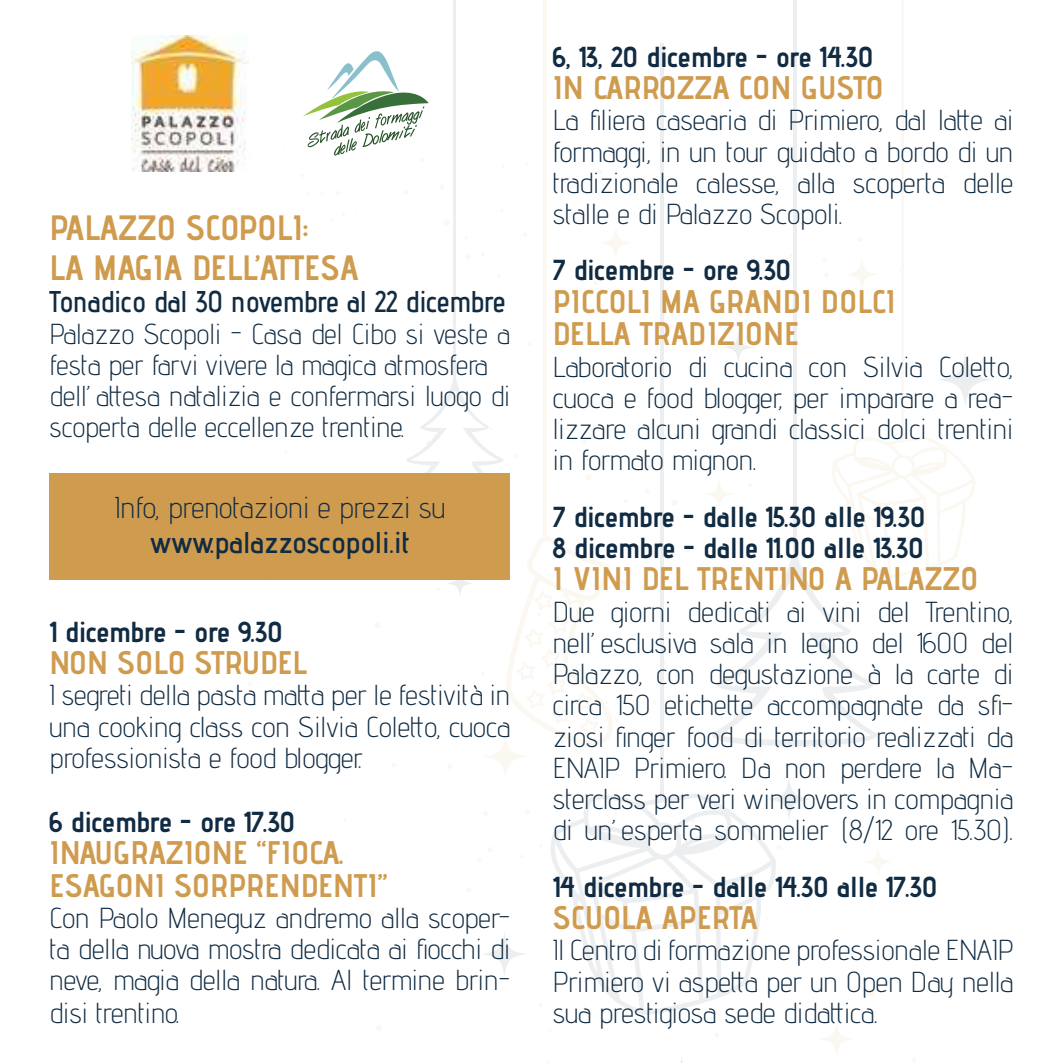
<style>
.page{position:relative;width:1063px;height:1063px;background:#fff}
.page>*{position:absolute;margin:0;border:0;box-sizing:border-box;transform-origin:0 0}
.t1{font:700 35px/40px "Advent Pro";color:#cf9b4e}
.t2{font:700 32.5px/32.5px "Advent Pro";color:#cf9b4e}
.t3{font:600 30px "Advent Pro";color:#102b42;scale:.95 1}
.t4{font:300 30px "Advent Pro";color:#102b42}
.t5{font:600 30px "Advent Pro";color:#102b42}
.t6{font:300 28.75px/31.2px "Advent Pro";color:#102b42;text-align:justify}
.t7{font:700 28.75px/31.2px "Advent Pro";color:#102b42}
</style>
<div class="page">
<svg style="left:789px;top:985px;width:5px;height:5px"></svg>
<svg style="left:777px;top:845px;width:4px;height:4px"></svg>
<div style="left:867px;top:989px;width:7px;height:7px;background:#fbf7f1;border-radius:50%"></div>
<svg style="left:488px;top:847px;width:5px;height:5px"></svg>
<div style="left:375px;top:712px;width:7px;height:7px;background:#fbf7f1;border-radius:50%"></div>
<svg style="left:608px;top:400px;width:5px;height:6px"></svg>
<div style="left:671px;top:499px;width:7px;height:7px;background:#fbf7f1;border-radius:50%"></div>
<svg style="left:586px;top:474px;width:5px;height:6px"></svg>
<svg style="left:470px;top:327px;width:5px;height:5px"></svg>
<svg style="left:376px;top:1026px;width:6px;height:5px"></svg>
<svg style="left:265px;top:986px;width:5px;height:5px"></svg>
<svg style="left:368px;top:911px;width:5px;height:5px"></svg>
<div style="left:317px;top:756px;width:7px;height:8px;background:#fbf7f1;border-radius:50%"></div>
<svg style="left:375px;top:622px;width:6px;height:6px"></svg>
<div style="left:443px;top:219px;width:7px;height:7px;background:#fbf7f1;border-radius:50%"></div>
<svg style="left:598px;top:169px;width:4px;height:5px"></svg>
<svg style="left:877px;top:186px;width:5px;height:5px"></svg>
<svg style="left:248px;top:682px;width:4px;height:4px"></svg>
<svg style="left:259px;top:837px;width:4px;height:4px"></svg>
<svg style="left:289px;top:923px;width:5px;height:5px"></svg>
<svg style="left:645px;top:489px;width:4px;height:4px"></svg>
<svg style="left:912px;top:1058px;width:4px;height:4px"></svg>
<svg style="left:466px;top:255px;width:4px;height:4px"></svg>
<svg style="left:497px;top:274px;width:4px;height:4px"></svg>
<svg style="left:583px;top:328px;width:4px;height:4px"></svg>
<svg style="left:523px;top:233px;width:4px;height:3px"></svg>
<svg style="left:404px;top:191px;width:4px;height:4px"></svg>
<svg style="left:336px;top:191px;width:4px;height:4px"></svg>
<svg style="left:836px;top:181px;width:4px;height:4px"></svg>
<svg style="left:858px;top:237px;width:4px;height:4px"></svg>
<svg style="left:760px;top:291px;width:4px;height:4px"></svg>
<svg style="left:824px;top:273px;width:4px;height:4px"></svg>
<svg style="left:670px;top:325px;width:4px;height:4px"></svg>
<svg style="left:440px;top:185px;width:4px;height:4px"></svg>
<svg style="left:594px;top:281px;width:4px;height:4px"></svg>
<svg style="left:448px;top:765px;width:4px;height:4px"></svg>
<svg style="left:466px;top:888px;width:5px;height:4px"></svg>
<svg style="left:715px;top:1033px;width:4px;height:4px"></svg>
<svg style="left:477px;top:858px;width:4px;height:4px"></svg>
<svg style="left:525px;top:810px;width:4px;height:5px"></svg>
<svg style="left:392px;top:763px;width:3px;height:4px"></svg>
<svg style="left:483px;top:811px;width:5px;height:5px"></svg>
<svg style="left:439px;top:987px;width:5px;height:4px"></svg>
<svg style="left:503px;top:537px;width:123px;height:208px"></svg>
<hr style="left:543px;top:0;width:4px;height:540px;background:#fbf7f1">
<svg style="left:551px;top:793px;width:225px;height:224px"></svg>
<hr style="left:660px;top:43px;width:4px;height:758px;background:#eceef0">
<hr style="left:902px;top:0;width:2px;height:441px;background:#cf9b4e">
<svg style="left:712px;top:436px;width:263px;height:310px"></svg>
<hr style="left:793px;top:0;width:4px;height:568px;background:#eceef0">
<svg style="left:406px;top:375px;width:97px;height:98px"></svg>
<hr style="left:454px;top:0;width:2px;height:388px;background:#102b42">
<div style="left:483px;top:734px;width:45px;height:45px;background:linear-gradient(to right,#fefdfb,#fefdfc);border-radius:50%"></div>
<div style="left:704px;top:479px;width:30px;height:30px;background:linear-gradient(to right,#fefdfb,#fefdfc);border-radius:50%"></div>
<div style="left:845px;top:258px;width:34px;height:33px;background:linear-gradient(to right,#fefdfb,#fefdfc);border-radius:50%"></div>
<div style="left:864px;top:848px;width:28px;height:28px;background:linear-gradient(to right,#fefdfb,#fefdfc);border-radius:50%"></div>
<svg style="left:819px;top:1022px;width:35px;height:35px"></svg>
<svg style="left:985px;top:691px;width:21px;height:21px"></svg>
<div style="left:600px;top:227px;width:32px;height:32px;background:linear-gradient(to right,#fefdfb,#fefdfc);border-radius:50%"></div>
<svg style="left:938px;top:352px;width:55px;height:55px"></svg>
<svg style="left:482px;top:931px;width:45px;height:46px"></svg>
<svg style="left:446px;top:570px;width:27px;height:27px"></svg>
<svg style="left:723px;top:332px;width:31px;height:31px"></svg>
<svg style="left:767px;top:777px;width:44px;height:44px"></svg>
<img style="left:131px;top:35px;width:118px;height:136px">
<svg style="left:303px;top:51px;width:126px;height:110px"></svg>
<div style="left:50px;top:473px;width:460px;height:106px;background:#cf9b4e"></div>
<p class="t1" style="left:50px;top:208px;width:310px">PALAZZO SCOPOLI:<br>LA MAGIA DELL’ATTESA</p>
<p class="t3" style="left:50px;top:288px;width:481px">Tonadico dal 30 novembre al 22 dicembre</p>
<p class="t6" style="left:50px;top:321px;width:462px;text-align:left">Palazzo Scopoli - Casa del Cibo si veste a festa per farvi vivere la magica atmosfera dell’a琀琀esa natalizia e confermarsi luogo di scoperta delle eccellenze trentine.</p>
<p class="t4" style="left:115px;top:497px;width:332px">Info, prenotazioni e prezzi su</p>
<p class="t5" style="left:150px;top:529px;width:261px">www.palazzoscopoli.it</p>
<p class="t7" style="left:50px;top:617px;width:235px">1 dicembre - ore 9.30</p>
<p class="t2" style="left:50px;top:647px;width:259px">NON SOLO STRUDEL</p>
<p class="t6" style="left:50px;top:679px;width:462px">I segreti della pasta ma琀琀a per le festività in una cooking class con Silvia Cole琀琀o, cuoca professionista e food blogger.</p>
<p class="t7" style="left:50px;top:807px;width:247px">6 dicembre - ore 17.30</p>
<p class="t2" style="left:50px;top:837px;width:339px">INAUGRAZIONE “FIOCA.<br>ESAGONI SORPRENDENTI”</p>
<p class="t6" style="left:50px;top:905px;width:462px">Con Paolo Meneguz andremo alla scoper&shy;ta della nuova mostra dedicata ai 昀椀occhi di neve, magia della natura. Al termine brin&shy;disi trentino.</p>
<p class="t7" style="left:553px;top:42px;width:322px">6, 13, 20 dicembre - ore 14.30</p>
<p class="t2" style="left:553px;top:72px;width:332px">IN CARROZZA CON GUSTO</p>
<p class="t6" style="left:553px;top:104px;width:462px">La 昀椀liera casearia di Primiero, dal la琀琀e ai formaggi, in un tour guidato a bordo di un tradizionale calesse, alla scoperta delle stalle e di Palazzo Scopoli.</p>
<p class="t7" style="left:553px;top:255px;width:240px">7 dicembre - ore 9.30</p>
<p class="t2" style="left:553px;top:286px;width:345px">PICCOLI MA GRANDI DOLCI<br>DELLA TRADIZIONE</p>
<p class="t6" style="left:553px;top:350px;width:462px">Laboratorio di cucina con Silvia Cole琀琀o, cuoca e food blogger, per imparare a rea&shy;lizzare alcuni grandi classici dolci trentini in formato mignon.</p>
<p class="t7" style="left:553px;top:502px;width:374px">7 dicembre - dalle 15.30 alle 19.30<br>8 dicembre - dalle 11.00 alle 13.30</p>
<p class="t2" style="left:553px;top:563px;width:427px">I VINI DEL TRENTINO A PALAZZO</p>
<p class="t6" style="left:553px;top:599px;width:462px">Due giorni dedicati ai vini del Trentino, nell’esclusiva sala in legno del 1600 del Palazzo, con degustazione à la carte di circa 150 etiche琀琀e accompagnate da s昀椀&shy;ziosi 昀椀nger food di territorio realizzati da ENAIP Primiero. Da non perdere la Ma&shy;sterclass per veri winelovers in compagnia di un’esperta sommelier (8/12 ore 15.30).</p>
<p class="t7" style="left:553px;top:872px;width:386px">14 dicembre - dalle 14.30 alle 17.30</p>
<p class="t2" style="left:553px;top:902px;width:206px">SCUOLA APERTA</p>
<p class="t6" style="left:553px;top:934px;width:462px">Il Centro di formazione professionale ENAIP Primiero vi aspe琀琀a per un Open Day nella sua prestigiosa sede dida琀琀ica.</p>
</div>
